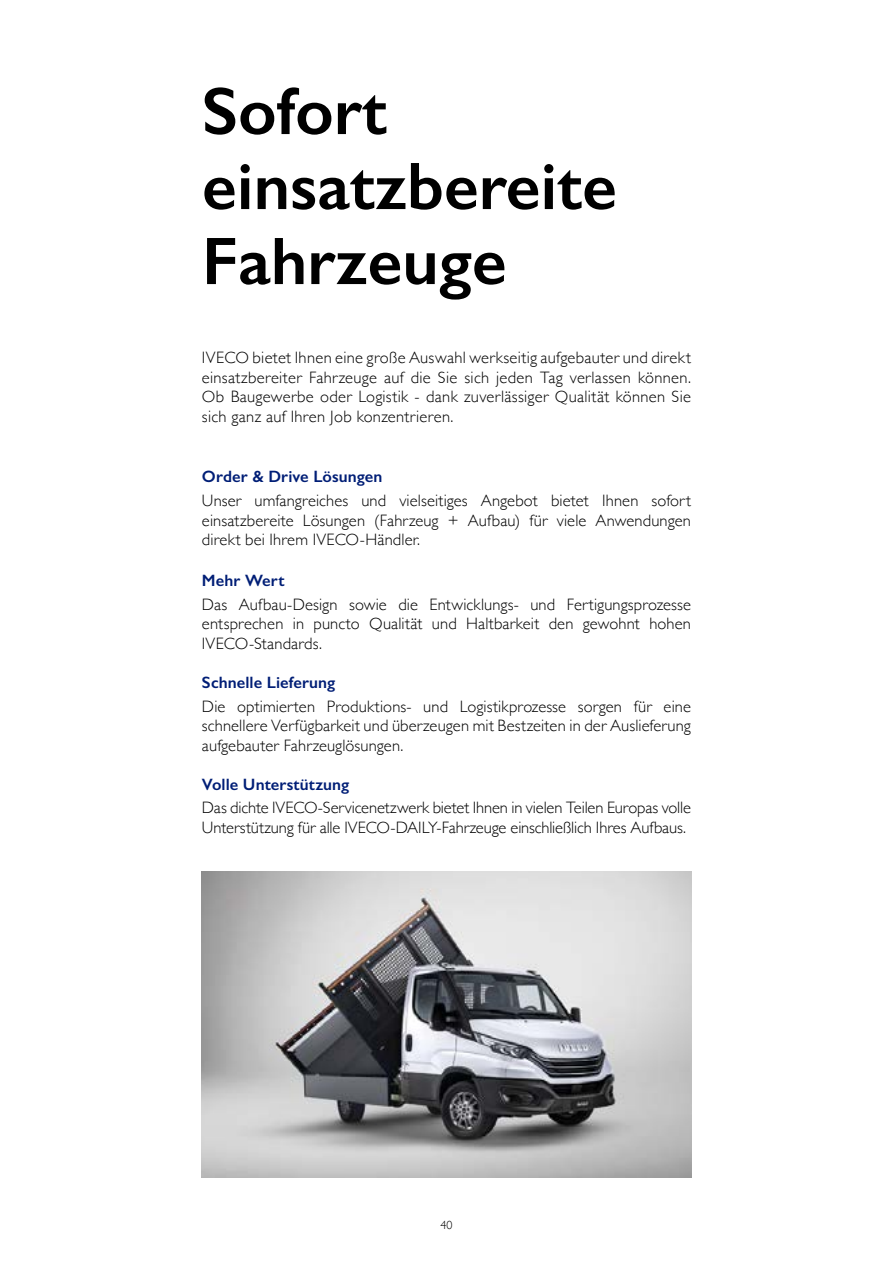
<style>
.page{position:relative;width:893px;height:1263px;background:#fff}
.page>*{position:absolute;margin:0;border:0;box-sizing:border-box;transform-origin:0 0}
.t1{font:600 67.5px/75px "Gill Sans";color:#000}
.t2{font:300 16.5px/19.5px "Gill Sans";letter-spacing:.005em;color:#000;text-align:justify}
.t3{font:600 16.5px "Gill Sans";letter-spacing:.005em;color:#001e76}
.t4{font:300 12px "Gill Sans";color:#000}
</style>
<div class="page">
<img style="left:202px;top:872px;width:489px;height:306px">
<h1 class="t1" style="left:202px;top:73px;width:416px">Sofort einsatzbereite<br>Fahrzeuge</h1>
<p class="t2" style="left:202px;top:347px;width:490px">IVECO bietet Ihnen eine große Auswahl werkseitig aufgebauter und direkt einsatzbereiter Fahrzeuge auf die Sie sich jeden Tag verlassen können.<br>Ob Baugewerbe oder Logistik - dank zuverlässiger Qualität können Sie sich ganz auf Ihren Job konzentrieren.</p>
<p class="t3" style="left:202px;top:467px;width:182px">Order &amp; Drive Lösungen</p>
<p class="t2" style="left:202px;top:490px;width:490px">Unser umfangreiches und vielseitiges Angebot bietet Ihnen sofort einsatzbereite Lösungen (Fahrzeug + Aufbau) für viele Anwendungen direkt bei Ihrem IVECO-Händler.</p>
<p class="t3" style="left:202px;top:570px;width:84px">Mehr Wert</p>
<p class="t2" style="left:202px;top:594px;width:490px">Das Aufbau-Design sowie die Entwicklungs- und Fertigungsprozesse entsprechen in puncto Qualität und Haltbarkeit den gewohnt hohen IVECO-Standards.</p>
<p class="t3" style="left:202px;top:672px;width:135px">Schnelle Lieferung</p>
<p class="t2" style="left:202px;top:696px;width:490px">Die optimierten Produktions- und Logistikprozesse sorgen für eine schnellere Verfügbarkeit und überzeugen mit Bestzeiten in der Auslieferung aufgebauter Fahrzeuglösungen.</p>
<p class="t3" style="left:202px;top:774px;width:149px">Volle Unterstützung</p>
<p class="t2" style="left:202px;top:797px;width:490px">Das dichte IVECO-Servicenetzwerk bietet Ihnen in vielen Teilen Europas volle<br>Unterstützung für alle IVECO-DAILY-Fahrzeuge einschließlich Ihres Aufbaus.</p>
<p class="t4" style="left:440px;top:1215px;width:14px">40</p>
</div>
